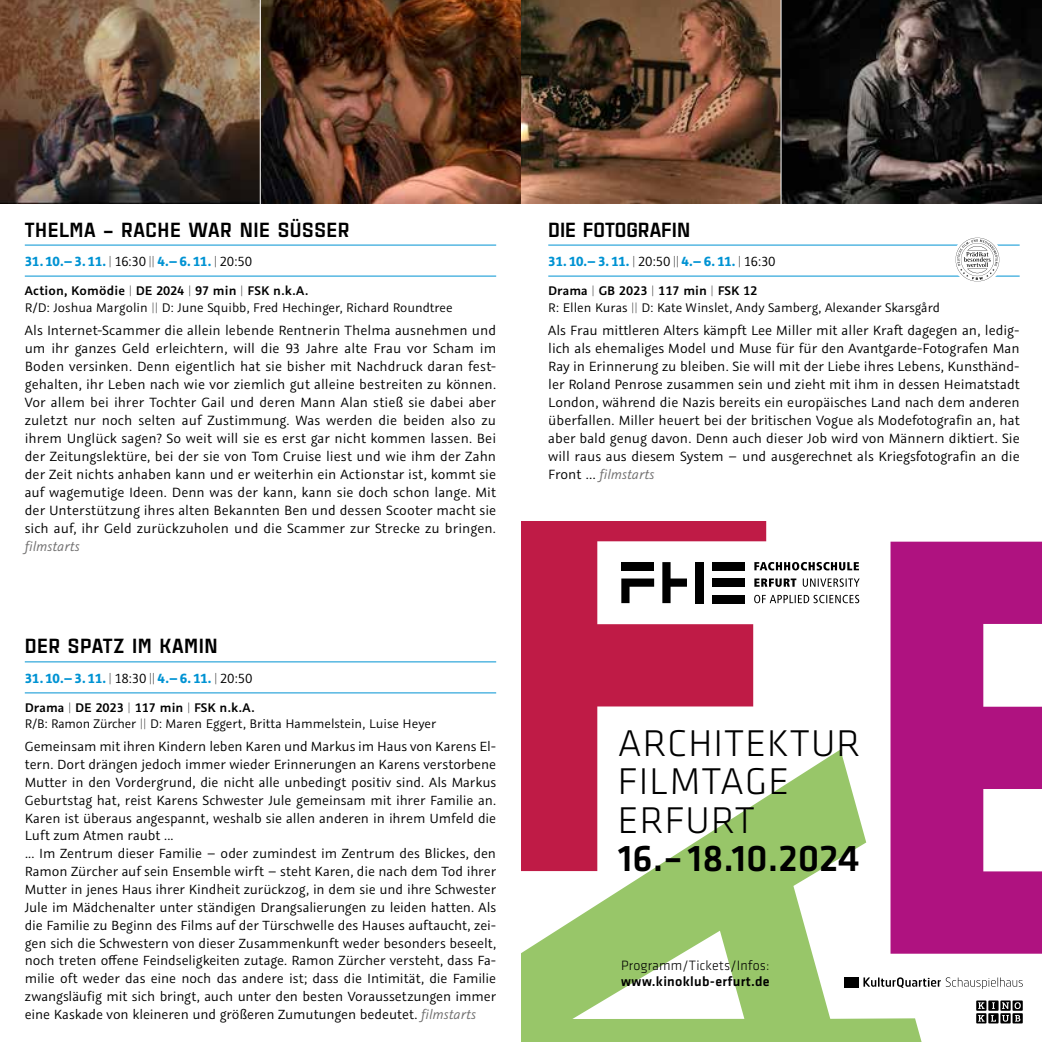
<style>
.page{position:relative;width:1042px;height:1042px;background:#fff}
.page>*{position:absolute;margin:0;border:0;box-sizing:border-box;transform-origin:0 0}
.t1{font:300 38.5px/38.5px "Klavika Basic";letter-spacing:.03em;color:#000}
.t2{font:500 38.5px "Klavika Basic";color:#000}
.t3{font:900 21px "Estricta";letter-spacing:.025em;color:#000}
.t4{font:900 21px "Estricta";color:#000}
.t5{font:15.05px/18px "Graublau Sans";color:#000;text-align:justify}
.t6{font:14.88px/17.8px "Graublau Sans";letter-spacing:-.005em;color:#000}
.t7{font:700 14.88px "Graublau Sans";letter-spacing:-.02em;color:#0093d3}
.t8{font:italic 14.88px "Graublau Sans";color:#706f6f}
.t9{font:14px/16.8px "Graublau Sans";color:#000}
.t10{font:300 14px "Klavika Basic";letter-spacing:.01em;color:#000}
.t11{font:500 14px "Klavika Basic";letter-spacing:.02em;color:#000}
.s1{font-weight:200;color:#000}
.s2{font-weight:400;color:#000}
.s3{font-weight:600}
.s4{font-weight:200}
.s5{font-style:italic;color:#706f6f}
.s6{font-style:normal;font-size:15.05px;color:#000}
</style>
<div class="page">
<img style="left:0;top:0;width:785px;height:204px">
<img style="left:781px;top:0;width:261px;height:203px">
<hr style="left:260px;top:0;width:1px;height:207px;background:#fff">
<hr style="left:780px;top:0;width:1px;height:207px;background:#fff">
<hr style="left:25px;top:276px;width:471px;height:1px;background:#0093d3">
<hr style="left:25px;top:245px;width:471px;height:1px;background:#0093d3">
<hr style="left:25px;top:692px;width:471px;height:1px;background:#0093d3">
<hr style="left:25px;top:661px;width:471px;height:1px;background:#0093d3">
<hr style="left:548px;top:276px;width:471px;height:1px;background:#0093d3">
<hr style="left:548px;top:245px;width:471px;height:1px;background:#0093d3">
<svg style="left:955px;top:238px;width:44px;height:43px"></svg>
<svg style="left:890px;top:542px;width:152px;height:411px;fill:#af1280"></svg>
<svg style="left:766px;top:562px;width:93px;height:8px"></svg>
<svg style="left:766px;top:578px;width:93px;height:9px"></svg>
<svg style="left:769px;top:595px;width:90px;height:8px"></svg>
<svg style="left:521px;top:521px;width:245px;height:228px;fill:#bf1b46"></svg>
<svg style="left:521px;top:749px;width:400px;height:293px"></svg>
<div style="left:844px;top:977px;width:14px;height:10px;background:#000"></div>
<svg style="left:863px;top:977px;width:160px;height:12px"></svg>
<svg style="left:976px;top:1000px;width:47px;height:23px"></svg>
<h2 class="t3" style="left:25px;top:214px;width:326px">THELMA – RACHE WAR NIE SÜSSER</h2>
<p class="t7" style="left:25px;top:251px;width:229px">31.10.–3.11. <span class="s1">|</span> <span class="s2">16:30</span> <span class="s1">||</span> 4.–6.11. <span class="s1">|</span> <span class="s2">20:50</span></p>
<p class="t9" style="left:25px;top:282px;width:429px"><span class="s3">Action, Komödie</span> <span class="s4">|</span> <span class="s3">DE 2024</span> <span class="s4">|</span> <span class="s3">97 min</span> <span class="s4">|</span> <span class="s3">FSK n.k.A.<br></span>R/D: Joshua Margolin <span class="s4">||</span> D: June Squibb, Fred Hechinger, Richard Roundtree</p>
<p class="t5" style="left:25px;top:321px;width:473px">Als Internet-Scammer die allein lebende Rentnerin Thelma ausnehmen und um ihr ganzes Geld erleichtern, will die 93 Jahre alte Frau vor Scham im Boden versinken. Denn eigentlich hat sie bisher mit Nachdruck daran fest&shy;gehalten, ihr Leben nach wie vor ziemlich gut alleine bestreiten zu können.<br>Vor allem bei ihrer Tochter Gail und deren Mann Alan stieß sie dabei aber zuletzt nur noch selten auf Zustimmung. Was werden die beiden also zu ihrem Unglück sagen? So weit will sie es erst gar nicht kommen lassen. Bei der Zeitungslektüre, bei der sie von Tom Cruise liest und wie ihm der Zahn der Zeit nichts anhaben kann und er weiterhin ein Actionstar ist, kommt sie auf wagemutige Ideen. Denn was der kann, kann sie doch schon lange. Mit der Unterstützung ihres alten Bekannten Ben und dessen Scooter macht sie sich auf, ihr Geld zurückzuholen und die Scammer zur Strecke zu bringen.</p>
<p class="t8" style="left:25px;top:538px;width:56px">filmstarts</p>
<h2 class="t3" style="left:25px;top:631px;width:194px">DER SPATZ IM KAMIN</h2>
<p class="t7" style="left:25px;top:668px;width:229px">31.10.–3.11. <span class="s1">|</span> <span class="s2">18:30</span> <span class="s1">||</span> 4.–6.11. <span class="s1">|</span> <span class="s2">20:50</span></p>
<p class="t9" style="left:25px;top:699px;width:413px"><span class="s3">Drama</span> <span class="s4">|</span> <span class="s3">DE 2023</span> <span class="s4">|</span> <span class="s3">117 min</span> <span class="s4">|</span> <span class="s3">FSK n.k.A.<br></span>R/B: Ramon Zürcher <span class="s4">||</span> D: Maren Eggert, Britta Hammelstein, Luise Heyer</p>
<p class="t6" style="left:25px;top:737px;width:473px">Gemeinsam mit ihren Kindern leben Karen und Markus im Haus von Karens El&shy;tern. Dort drängen jedoch immer wieder Erinnerungen an Karens verstorbene Mutter in den Vordergrund, die nicht alle unbedingt positiv sind. Als Markus Geburtstag hat, reist Karens Schwester Jule gemeinsam mit ihrer Familie an.<br>Karen ist überaus angespannt, weshalb sie allen anderen in ihrem Umfeld die Luft zum Atmen raubt ...<br>... Im Zentrum dieser Familie – oder zumindest im Zentrum des Blickes, den Ramon Zürcher auf sein Ensemble wirft – steht Karen, die nach dem Tod ihrer Mutter in jenes Haus ihrer Kindheit zurückzog, in dem sie und ihre Schwester Jule im Mädchenalter unter ständigen Drangsalierungen zu leiden hatten. Als die Familie zu Beginn des Films auf der Türschwelle des Hauses auftaucht, zei&shy;gen sich die Schwestern von dieser Zusammenkunft weder besonders beseelt, noch treten offene Feindseligkeiten zutage. Ramon Zürcher versteht, dass Fa&shy;milie oft weder das eine noch das andere ist; dass die Intimität, die Familie zwangsläufig mit sich bringt, auch unter den besten Voraussetzungen immer eine Kaskade von kleineren und größeren Zumutungen bedeutet. <span class="s5">filmstarts</span></p>
<h2 class="t4" style="left:548px;top:214px;width:144px">DIE FOTOGRAFIN</h2>
<p class="t7" style="left:548px;top:251px;width:229px">31.10.–3.11. <span class="s1">|</span> <span class="s2">20:50</span> <span class="s1">||</span> 4.–6.11. <span class="s1">|</span> <span class="s2">16:30</span></p>
<p class="t9" style="left:548px;top:282px;width:393px"><span class="s3">Drama</span> <span class="s4">|</span> <span class="s3">GB 2023</span> <span class="s4">|</span> <span class="s3">117 min</span> <span class="s4">|</span> <span class="s3">FSK 12<br></span>R: Ellen Kuras <span class="s4">||</span> D: Kate Winslet, Andy Samberg, Alexander Skarsgård</p>
<p class="t5" style="left:548px;top:321px;width:473px">Als Frau mittleren Alters kämpft Lee Miller mit aller Kraft dagegen an, ledig&shy;lich als ehemaliges Model und Muse für für den Avantgarde-Fotografen Man Ray in Erinnerung zu bleiben. Sie will mit der Liebe ihres Lebens, Kunsthänd&shy;ler Roland Penrose zusammen sein und zieht mit ihm in dessen Heimatstadt London, während die Nazis bereits ein europäisches Land nach dem anderen überfallen. Miller heuert bei der britischen Vogue als Modefotografin an, hat aber bald genug davon. Denn auch dieser Job wird von Männern diktiert. Sie will raus aus diesem System – und ausgerechnet als Kriegsfotografin an die</p>
<p class="t8" style="left:548px;top:466px;width:108px"><span class="s6">Front …</span> filmstarts</p>
<h1 class="t1" style="left:618px;top:723px;width:244px">ARCHITEKTUR<br>FILMTAGE<br>ERFURT</h1>
<h1 class="t2" style="left:618px;top:832px;width:243px">16.–18.10.2024</h1>
<p class="t10" style="left:621px;top:956px;width:150px">Programm/Tickets/Infos:</p>
<p class="t11" style="left:621px;top:972px;width:150px">www.kinoklub-erfurt.de</p>
</div>
